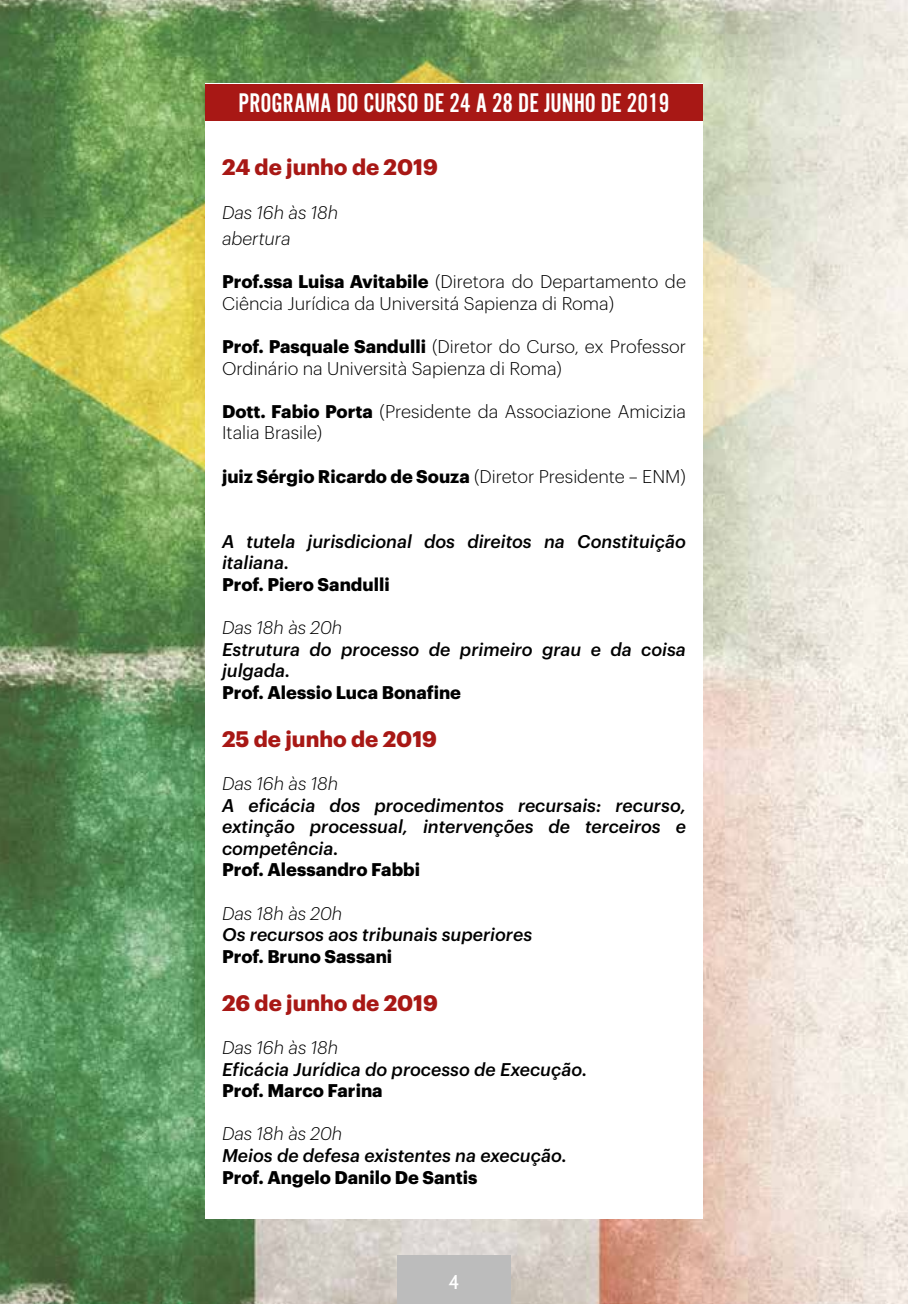
<style>
.page{position:relative;width:908px;height:1304px;background:#fff}
.page>*{position:absolute;margin:0;border:0;box-sizing:border-box;transform-origin:0 0}
.t1{font:28px "Alternate Got No 2 D";color:#fff}
.t2{font:700 22px "Graphik";color:#a81815}
.t3{font:20px "Cabin";color:#fff}
.t4{font:italic 500 18px/21.6px "Graphik";color:#000}
.t5{font:300 18px/21.6px "Graphik";color:#000}
.t6{font:700 18px "Graphik";color:#000}
.t7{font:italic 300 18px/26.4px "Graphik";letter-spacing:-.005em;color:#000}
.s1{font-weight:700}
.s2{font-weight:300}
</style>
<div class="page">
<img style="left:0;top:0;width:908px;height:1304px">
<div style="left:397px;top:1255px;width:113px;height:49px;background:#bcbcbc"></div>
<div style="left:205px;top:84px;width:497px;height:1135px;background:#fff"></div>
<div style="left:205px;top:84px;width:497px;height:36px;background:#a81815"></div>
<h1 class="t1" style="left:238px;top:88px;width:432px">PROGRAMA DO CURSO DE 24 A 28 DE JUNHO DE 2019</h1>
<p class="t2" style="left:222px;top:150px;width:217px">24 de junho de 2019</p>
<p class="t7" style="left:222px;top:198px;width:118px">Das 16h às 18h abertura</p>
<p class="t5" style="left:222px;top:270px;width:465px"><span class="s1">Prof.ssa Luisa Avitabile</span> (Diretora do Departamento de<br>Ciência Jurídica da Universitá Sapienza di Roma)</p>
<p class="t5" style="left:222px;top:334px;width:465px"><span class="s1">Prof. Pasquale Sandulli</span> (Diretor do Curso, ex Professor<br>Ordinário na Università Sapienza di Roma)</p>
<p class="t5" style="left:222px;top:399px;width:465px"><span class="s1">Dott. Fabio Porta</span> (Presidente da Associazione Amicizia<br>Italia Brasile)</p>
<p class="t6" style="left:222px;top:462px;width:465px">juiz Sérgio Ricardo de Souza <span class="s2">(Diretor Presidente – ENM)</span></p>
<p class="t4" style="left:222px;top:529px;width:465px">A tutela jurisdicional dos direitos na Constituição italiana.</p>
<p class="t6" style="left:222px;top:570px;width:169px">Prof. Piero Sandulli</p>
<p class="t7" style="left:222px;top:613px;width:122px">Das 18h às 20h</p>
<p class="t4" style="left:222px;top:637px;width:465px">Estrutura do processo de primeiro grau e da coisa julgada.</p>
<p class="t6" style="left:222px;top:678px;width:240px">Prof. Alessio Luca Bonafine</p>
<p class="t2" style="left:222px;top:722px;width:216px">25 de junho de 2019</p>
<p class="t7" style="left:222px;top:769px;width:118px">Das 16h às 18h</p>
<p class="t4" style="left:222px;top:793px;width:465px;text-align:justify">A eficácia dos procedimentos recursais: recurso, extinção processual, intervenções de terceiros e competência.</p>
<p class="t6" style="left:222px;top:856px;width:199px">Prof. Alessandro Fabbi</p>
<p class="t7" style="left:222px;top:898px;width:122px">Das 18h às 20h</p>
<p class="t4" style="left:222px;top:922px;width:311px">Os recursos aos tribunais superiores</p>
<p class="t6" style="left:222px;top:942px;width:172px">Prof. Bruno Sassani</p>
<p class="t2" style="left:222px;top:986px;width:217px">26 de junho de 2019</p>
<p class="t7" style="left:222px;top:1033px;width:118px">Das 16h às 18h</p>
<p class="t4" style="left:222px;top:1057px;width:366px">Eficácia Jurídica do processo de Execução.</p>
<p class="t6" style="left:222px;top:1077px;width:162px">Prof. Marco Farina</p>
<p class="t7" style="left:222px;top:1119px;width:122px">Das 18h às 20h</p>
<p class="t4" style="left:222px;top:1143px;width:346px">Meios de defesa existentes na execução.</p>
<p class="t6" style="left:222px;top:1163px;width:257px">Prof. Angelo Danilo De Santis</p>
<p class="t3" style="left:448px;top:1270px;width:13px">4</p>
</div>
